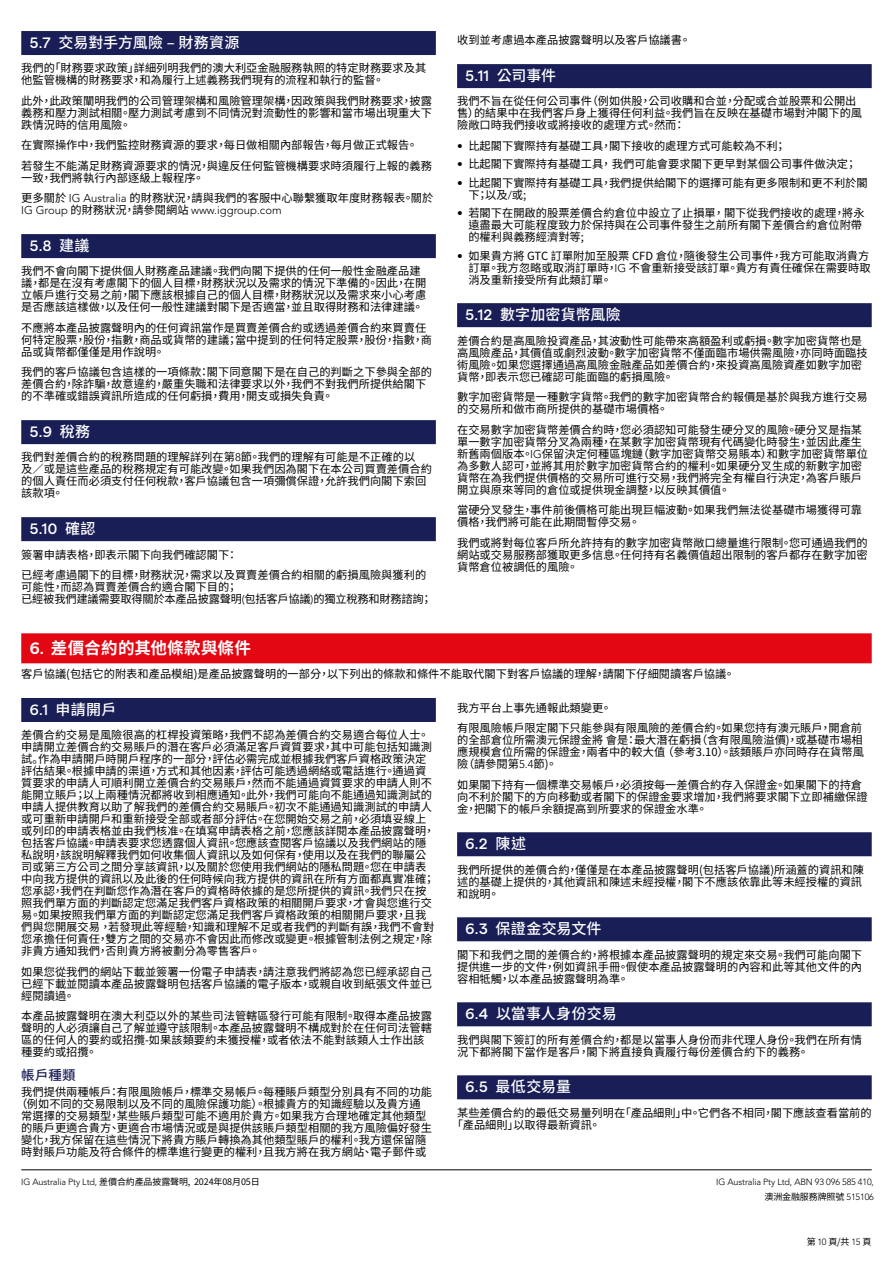
<style>
.page{position:relative;width:893px;height:1263px;background:#fff}
.page>*{position:absolute;margin:0;border:0;box-sizing:border-box;transform-origin:0 0}
.t1{font:700 16.5px "Noto Sans CJ Ktc";letter-spacing:.015em;color:#fff}
.t2{font:500 15px "Noto Sans CJ Ktc";letter-spacing:.01em;color:#fff}
.t3{font:500 15px "Matter SQ";color:#fff}
.t4{font:500 13.5px "Noto Sans CJ Ktc";color:#1a1e57}
.t5{font:11.25px/12px "Noto Sans CJ Ktc";color:#000}
.t6{font:11.25px/12px "Noto Sans CJ Ktc";letter-spacing:-.02em;color:#000}
.t7{font:300 11.25px "Avenir LT Std";color:#000}
.t8{font:9px "Noto Sans CJ Ktc";letter-spacing:-.015em;color:#000}
.t9{font:300 9px "Avenir LT Std";letter-spacing:-.015em;color:#000}
.s1{font-family:"Matter SQ"}
.s2{font-family:"Avenir LT Std";font-weight:300}
.s3{font-family:"Noto Sans CJ Ktc";font-weight:400}
.s4{font-family:"Noto Sans CJ Ktc"}
.s5{font-family:"Matter SQ";font-weight:600}
.s6{font-family:"Noto Sans CJ Kjp"}
</style>
<div class="page">
<hr style="left:21px;top:1169px;width:851px;height:1px;background:#000">
<div style="left:21px;top:31px;width:415px;height:24px;background:#1a1e57"></div>
<div style="left:21px;top:234px;width:415px;height:24px;background:#1a1e57"></div>
<div style="left:21px;top:420px;width:415px;height:24px;background:#1a1e57"></div>
<div style="left:21px;top:517px;width:415px;height:24px;background:#1a1e57"></div>
<div style="left:457px;top:64px;width:415px;height:24px;background:#1a1e57"></div>
<div style="left:457px;top:303px;width:415px;height:24px;background:#1a1e57"></div>
<div style="left:21px;top:633px;width:851px;height:30px;background:#e30613"></div>
<div style="left:21px;top:698px;width:415px;height:24px;background:#1a1e57"></div>
<div style="left:457px;top:832px;width:415px;height:24px;background:#1a1e57"></div>
<div style="left:457px;top:917px;width:415px;height:24px;background:#1a1e57"></div>
<div style="left:457px;top:1002px;width:415px;height:24px;background:#1a1e57"></div>
<div style="left:457px;top:1075px;width:415px;height:24px;background:#1a1e57"></div>
<h2 class="t2" style="left:30px;top:34px;width:211px"><span class="s1">5.7</span> 交易對手方風險 – 財務資源</h2>
<p class="t5" style="left:21px;top:62px;width:406px">我們的「財務要求政策」詳細列明我們的澳大利亞金融服務執照的特定財務要求及其他監管機構的財務要求，和為履行上述義務我們現有的流程和執行的監督。</p>
<p class="t5" style="left:21px;top:95px;width:412px;text-align:justify">此外，此政策闡明我們的公司管理架構和風險管理架構，因政策與我們財務要求，披露義務和壓力測試相關。壓力測試考慮到不同情況對流動性的影響和當市場出現重大下跌情況時的信用風險。</p>
<p class="t5" style="left:21px;top:135px;width:412px;line-height:20.5px">在實際操作中，我們監控財務資源的要求，每日做相關內部報告，每月做正式報告。若發生不能滿足財務資源要求的情況，與違反任何監管機構要求時須履行上報的義務</p>
<p class="t5" style="left:21px;top:168px;width:414px;line-height:20.5px">一致，我們將執行內部逐級上報程序。<br>更多關於 <span class="s2">IG Australia</span> 的財務狀況，請與我們的客服中心聯繫獲取年度財務報表。關於</p>
<p class="t7" style="left:21px;top:204px;width:262px">IG Group <span class="s3">的財務狀況，請參閱網站</span> www.iggroup.com</p>
<h2 class="t3" style="left:30px;top:234px;width:61px">5.8 <span class="s4">建議</span></h2>
<p class="t5" style="left:21px;top:266px;width:406px">我們不會向閣下提供個人財務產品建議。我們向閣下提供的任何一般性金融產品建議，都是在沒有考慮閣下的個人目標，財務狀況以及需求的情況下準備的。因此，在開立帳戶進行交易之前，閣下應該根據自己的個人目標，財務狀況以及需求來小心考慮是否應該這樣做，以及任何一般性建議對閣下是否適當，並且取得財務和法律建議。</p>
<p class="t5" style="left:21px;top:322px;width:412px">不應將本產品披露聲明內的任何資訊當作是買賣差價合約或透過差價合約來買賣任何特定股票，股份，指數，商品或貨幣的建議；當中提到的任何特定股票，股份，指數，商品或貨幣都僅僅是用作說明。</p>
<p class="t5" style="left:21px;top:367px;width:412px">我們的客戶協議包含這樣的一項條款：閣下同意閣下是在自己的判斷之下參與全部的差價合約，除詐騙，故意違約，嚴重失職和法律要求以外，我們不對我們所提供給閣下的不準確或錯誤資訊所造成的任何虧損，費用，開支或損失負責。</p>
<h2 class="t3" style="left:30px;top:420px;width:62px">5.9 <span class="s4">稅務</span></h2>
<p class="t5" style="left:21px;top:452px;width:412px">我們對差價合約的稅務問題的理解詳列在第<span class="s2">8</span>節。我們的理解有可能是不正確的以<br>及／或是這些產品的稅務規定有可能改變。如果我們因為閣下在本公司買賣差價合約的個人責任而必須支付任何稅款，客戶協議包含一項彌償保證，允許我們向閣下索回該款項。</p>
<h2 class="t3" style="left:30px;top:517px;width:67px">5.10 <span class="s4">確認</span></h2>
<p class="t5" style="left:21px;top:544px;width:406px;line-height:20.5px">簽署申請表格，即表示閣下向我們確認閣下：<br>已經考慮過閣下的目標，財務狀況，需求以及買賣差價合約相關的虧損風險與獲利的</p>
<p class="t6" style="left:21px;top:581px;width:412px">可能性，而認為買賣差價合約適合閣下目的；<br>已經被我們建議需要取得關於本產品披露聲明<span class="s2">(</span>包括客戶協議<span class="s2">)</span>的獨立稅務和財務諮詢；</p>
<p class="t5" style="left:457px;top:35px;width:235px">收到並考慮過本產品披露聲明以及客戶協議書。</p>
<h2 class="t3" style="left:466px;top:64px;width:92px">5.11 <span class="s4">公司事件</span></h2>
<p class="t5" style="left:457px;top:96px;width:406px">我們不旨在從任何公司事件（例如供股，公司收購和合並，分配或合並股票和公開出售）的結果中在我們客戶身上獲得任何利益。我們旨在反映在基礎市場對沖閣下的風險敞口時我們接收或將接收的處理方式。然而：</p>
<p class="t5" style="left:457px;top:140px;width:331px"><span class="s2">•</span> 比起閣下實際持有基礎工具，閣下接收的處理方式可能較為不利；</p>
<p class="t5" style="left:457px;top:158px;width:401px"><span class="s2">•</span> 比起閣下實際持有基礎工具，我們可能會要求閣下更早對某個公司事件做決定；</p>
<p class="t5" style="left:468px;top:177px;width:401px;text-indent:-11px"><span class="s2">•</span> 比起閣下實際持有基礎工具，我們提供給閣下的選擇可能有更多限制和更不利於閣下；以及<span class="s2">/</span>或;</p>
<p class="t5" style="left:468px;top:207px;width:398px;text-indent:-11px"><span class="s2">•</span> 若閣下在開啟的股票差價合約倉位中設立了止損單， 閣下從我們接收的處理，將永遠盡最大可能程度致力於保持與在公司事件發生之前所有閣下差價合約倉位附帶的權利與義務經濟對等;</p>
<p class="t5" style="left:468px;top:250px;width:404px;text-align:justify;text-indent:-11px"><span class="s2">•</span> 如果貴方將 GTC 訂單附加至股票 CFD 倉位，隨後發生公司事件，我方可能取消貴方訂單。我方忽略或取消訂單時，<span class="s2">IG</span> 不會重新接受該訂單。貴方有責任確保在需要時取消及重新接受所有此類訂單。</p>
<h2 class="t2" style="left:466px;top:306px;width:157px"><span class="s1">5.12</span> 數字加密貨幣風險</h2>
<p class="t5" style="left:457px;top:335px;width:412px">差價合約是高風險投資產品，其波動性可能帶來高額盈利或虧損。數字加密貨幣也是高風險產品，其價值或劇烈波動。數字加密貨幣不僅面臨市場供需風險，亦同時面臨技術風險。如果您選擇通過高風險金融產品如差價合約，來投資高風險資產如數字加密貨幣，即表示您已確認可能面臨的虧損風險。</p>
<p class="t5" style="left:457px;top:391px;width:412px">數字加密貨幣是一種數字貨幣。我們的數字加密貨幣合約報價是基於與我方進行交易的交易所和做市商所提供的基礎市場價格。</p>
<p class="t5" style="left:457px;top:424px;width:413px">在交易數字加密貨幣差價合約時，您必須認知可能發生硬分叉的風險。硬分叉是指某單一數字加密貨幣分叉為兩種，在某數字加密貨幣現有代碼變化時發生，並因此產生新舊兩個版本。<span class="s2">IG</span>保留決定何種區塊鏈（數字加密貨幣交易賬本）和數字加密貨幣單位為多數人認可，並將其用於數字加密貨幣合約的權利。如果硬分叉生成的新數字加密貨幣在為我們提供價格的交易所可進行交易，我們將完全有權自行決定，為客戶賬戶開立與原來等同的倉位或提供現金調整，以反映其價值。</p>
<p class="t5" style="left:457px;top:504px;width:406px">當硬分叉發生，事件前後價格可能出現巨幅波動。如果我們無法從基礎市場獲得可靠價格，我們將可能在此期間暫停交易。</p>
<p class="t5" style="left:457px;top:537px;width:412px;text-align:justify">我們或將對每位客戶所允許持有的數字加密貨幣敞口總量進行限制。您可通過我們的網站或交易服務部獲取更多信息。任何持有名義價值超出限制的客戶都存在數字加密貨幣倉位被調低的風險。</p>
<h1 class="t1" style="left:30px;top:638px;width:223px"><span class="s5">6.</span> 差價合約的其他條款與條件</h1>
<p class="t5" style="left:21px;top:668px;width:715px">客戶協議(包括它的附表和產品模組)是產品披露聲明的一部分，以下列出的條款和條件不能取代閣下對客戶協議的理解，請閣下仔細閱讀客戶協議。</p>
<h2 class="t2" style="left:30px;top:701px;width:88px"><span class="s1">6.1</span> 申請開戶</h2>
<p class="t5" style="left:21px;top:729px;width:415px">差價合約交易是風險很高的杠桿投資策略，我們不認為差價合約交易適合每位人士。申請開立差價合約交易賬戶的潛在客戶必須滿足客戶資質要求，其中可能包括知識測試<span class="s6">。</span>作為申請開戶時開戶程序的一部分，評估必需完成並根據我們客戶資格政策決定評估結果。根據申請的渠道，方式和其他因素，評估可能透過網絡或電話進行。通過資質要求的申請人可順利開立差價合約交易賬戶，然而不能通過資質要求的申請人則不能開立賬戶；以上兩種情況都將收到相應通知。此外，我們可能向不能通過知識測試的申請人提供教育以助了解我們的差價合約交易賬戶。初次不能通過知識測試的申請人或可重新申請開戶和重新接受全部或者部分評估。在您開始交易之前，必須填妥線上或列印的申請表格並由我們核准。在填寫申請表格之前，您應該詳閱本產品披露聲明，包括客戶協議。申請表要求您透露個人資訊。您應該查閱客戶協議以及我們網站的隱私說明，該說明解釋我們如何收集個人資訊以及如何保有，使用以及在我們的聯屬公司或第三方公司之間分享該資訊，以及關於您使用我們網站的隱私問題。您在申請表中向我方提供的資訊以及此後的任何時候向我方提供的資訊在所有方面都真實准確；您承認，我們在判斷您作為潛在客戶的資格時依據的是您所提供的資訊。我們只在按照我們單方面的判斷認定您滿足我們客戶資格政策的相關開戶要求，才會與您進行交易。如果按照我們單方面的判斷認定您滿足我們客戶資格政策的相關開戶要求，且我們與您開展交易 ，若發現此等經驗，知識和理解不足或者我們的判斷有誤，我們不會對您承擔任何責任，雙方之間的交易亦不會因此而修改或變更。根據管制法例之規定，除非貴方通知我們，否則貴方將被劃分為零售客戶。</p>
<p class="t5" style="left:21px;top:966px;width:412px;text-align:justify">如果您從我們的網站下載並簽署一份電子申請表，請注意我們將認為您已經承認自己已經下載並閱讀本產品披露聲明包括客戶協議的電子版本，或親自收到紙張文件並已經閱讀過。</p>
<p class="t5" style="left:21px;top:1010px;width:412px">本產品披露聲明在澳大利亞以外的某些司法管轄區發行可能有限制。取得本產品披露聲明的人必須讓自己了解並遵守該限制。本產品披露聲明不構成對於在任何司法管轄區的任何人的要約或招攬-如果該類要約未獲授權，或者依法不能對該類人士作出該種要約或招攬。</p>
<p class="t4" style="left:21px;top:1067px;width:56px">帳戶種類</p>
<p class="t5" style="left:21px;top:1086px;width:412px">我們提供兩種帳戶：有限風險帳戶，標準交易帳戶。每種賬戶類型分別具有不同的功能</p>
<p class="t5" style="left:16px;top:1098px;width:406px">（例如不同的交易限制以及不同的風險保護功能）。根據貴方的知識經驗以及貴方通</p>
<p class="t5" style="left:21px;top:1110px;width:406px">常選擇的交易類型，某些賬戶類型可能不適用於貴方。如果我方合理地確定其他類型</p>
<p class="t5" style="left:21px;top:1122px;width:412px">的賬戶更適合貴方、更適合市場情況或是與提供該賬戶類型相關的我方風險偏好發生</p>
<p class="t5" style="left:21px;top:1134px;width:406px">變化，我方保留在這些情況下將貴方賬戶轉換為其他類型賬戶的權利。我方還保留隨</p>
<p class="t5" style="left:21px;top:1146px;width:406px">時對賬戶功能及符合條件的標準進行變更的權利，且我方將在我方網站、電子郵件或</p>
<p class="t5" style="left:457px;top:697px;width:406px;line-height:20.5px">我方平台上事先通報此類變更。<br>有限風險帳戶限定閣下只能參與有限風險的差價合約。如果您持有澳元賬戶，開倉前</p>
<p class="t5" style="left:457px;top:734px;width:408px;text-align:justify">的全部倉位所需澳元保證金將 會是：最大潛在虧損（含有限風險溢價)，或基礎市場相應規模倉位所需的保證金，兩者中的較大值 （參考3.10）。該類賬戶亦同時存在貨幣風險（請參閱第<span class="s2">5.4</span>節)。</p>
<p class="t5" style="left:457px;top:779px;width:412px">如果閣下持有一個標準交易帳戶，必須按每一差價合約存入保證金。如果閣下的持倉向不利於閣下的方向移動或者閣下的保證金要求增加，我們將要求閣下立即補繳保證金，把閣下的帳戶余額提高到所要求的保證金水準。</p>
<h2 class="t3" style="left:466px;top:832px;width:62px">6.2 <span class="s4">陳述</span></h2>
<p class="t5" style="left:457px;top:864px;width:408px">我們所提供的差價合約，僅僅是在本產品披露聲明(包括客戶協議)所涵蓋的資訊和陳述的基礎上提供的，其他資訊和陳述未經授權，閣下不應該依靠此等未經授權的資訊和說明。</p>
<h2 class="t2" style="left:466px;top:920px;width:137px"><span class="s1">6.3</span> 保證金交易文件</h2>
<p class="t5" style="left:457px;top:949px;width:406px;text-align:justify">閣下和我們之間的差價合約，將根據本產品披露聲明的規定來交易。我們可能向閣下提供進一步的文件，例如資訊手冊。假使本產品披露聲明的內容和此等其他文件的內容相牴觸，以本產品披露聲明為準。</p>
<h2 class="t2" style="left:466px;top:1005px;width:153px"><span class="s1">6.4</span> 以當事人身份交易</h2>
<p class="t5" style="left:457px;top:1034px;width:406px">我們與閣下簽訂的所有差價合約，都是以當事人身份而非代理人身份。我們在所有情況下都將閣下當作是客戶，閣下將直接負責履行每份差價合約下的義務。</p>
<h2 class="t2" style="left:466px;top:1078px;width:107px"><span class="s1">6.5</span> 最低交易量</h2>
<p class="t5" style="left:452px;top:1107px;width:421px;text-indent:5px">某些差價合約的最低交易量列明在「產品細則」中。它們各不相同，閣下應該查看當前的「產品細則」以取得最新資訊。</p>
<p class="t8" style="left:21px;top:1177px;width:240px"><span class="s2">IG Australia Pty Ltd,</span> 差價合約產品披露聲明, 2024年08月05日</p>
<p class="t9" style="left:716px;top:1176px;width:159px">IG Australia Pty Ltd, ABN 93 096 585 410,</p>
<p class="t8" style="left:764px;top:1191px;width:111px">澳洲金融服務牌照號 <span class="s2">515106</span></p>
<p class="t8" style="left:807px;top:1236px;width:66px">第 <span class="s2">10</span> 頁/共 <span class="s2">15</span> 頁</p>
</div>
